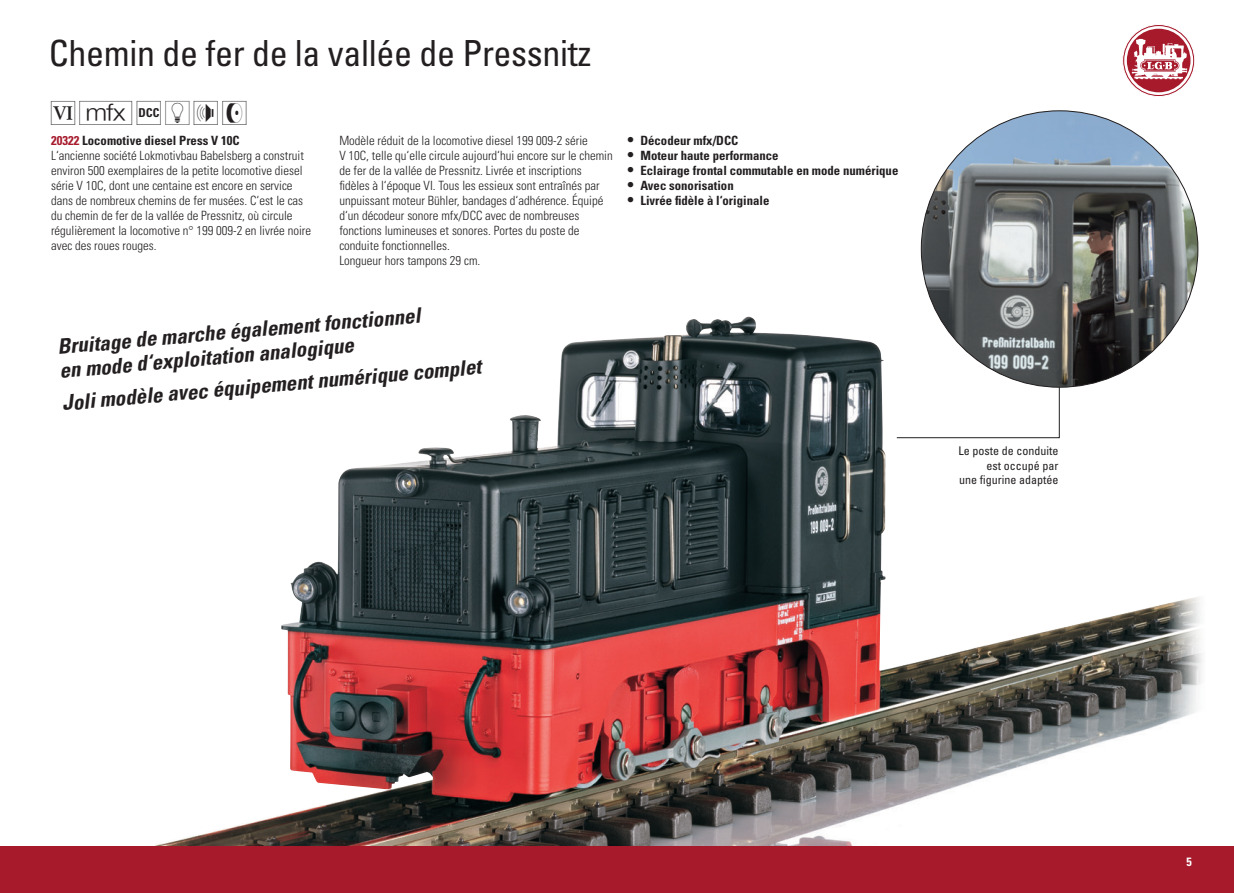
<style>
.page{position:relative;width:1234px;height:893px;background:#fff}
.page>*{position:absolute;margin:0;border:0;box-sizing:border-box;transform-origin:0 0}
.t1{font:condensed 36px "Univers LT Std";letter-spacing:-.01em;color:#231f20}
.t2{font:30px "LGB Piktos";color:#231f20}
.t3{font:italic 700 condensed 21px/24px "Univers LT Std";color:#231f20}
.t4{font:300 condensed 12.75px/15px "Univers LT Std";color:#231f20}
.t5{font:700 condensed 12.75px "Univers LT Std";color:#231f20}
.t6{font:condensed 12px/14.4px "Univers LT Std";color:#231f20;text-align:right}
.t7{font:700 condensed 12px "Univers LT Std";color:#fff}
.s1{color:#a61a2c}
.s2{font-size:15px}
</style>
<div class="page">
<img style="left:950px;top:651px;width:252px;height:138px">
<svg style="left:950px;top:386px;width:109px;height:52px"></svg>
<div style="left:1122px;top:24px;width:72px;height:73px;border:1px solid #fff;border-radius:50%"></div>
<svg style="left:1123px;top:26px;width:69px;height:69px"></svg>
<img style="left:155px;top:317px;width:795px;height:529px">
<div style="left:0;top:846px;width:1233px;height:47px;background:#a61a2c"></div>
<img style="left:921px;top:111px;width:276px;height:276px;border-radius:138px">
<h1 class="t1" style="left:49px;top:31px;width:544px">Chemin de fer de la vallée de Pressnitz</h1>
<h2 class="t2" style="left:51px;top:97px;width:201px">6HKEFJ</h2>
<p class="t5" style="left:51px;top:133px;width:190px"><span class="s1">20322</span> Locomotive diesel Press V 10C</p>
<p class="t4" style="left:51px;top:148px;width:261px">L‘ancienne société Lokmotivbau Babelsberg a construit environ 500 exemplaires de la petite locomotive diesel série V 10C, dont une centaine est encore en service dans de nombreux chemins de fer musées. C‘est le cas du chemin de fer de la vallée de Pressnitz, où circule régulièrement la locomotive n° 199 009-2 en livrée noire avec des roues rouges.</p>
<p class="t4" style="left:339px;top:133px;width:275px">Modèle réduit de la locomotive diesel 199 009-2 série<br>V 10C, telle qu‘elle circule aujourd‘hui encore sur le chemin de fer de la vallée de Pressnitz. Livrée et inscriptions fidèles à l‘époque VI. Tous les essieux sont entraînés par unpuissant moteur Bühler, bandages d‘adhérence. Équipé d‘un décodeur sonore mfx/DCC avec de nombreuses fonctions lumineuses et sonores. Portes du poste de conduite fonctionnelles.<br>Longueur hors tampons 29 cm.</p>
<h3 class="t3" style="left:56px;top:335px;width:365px;rotate:-5deg">Bruitage de marche également fonctionnel en mode d‘exploitation analogique</h3>
<h3 class="t3" style="left:61px;top:391px;width:421px;rotate:-5deg">Joli modèle avec équipement numérique complet</h3>
<p class="t5" style="left:627px;top:133px;width:112px"><span class="s2">•</span> Décodeur mfx/DCC</p>
<p class="t5" style="left:627px;top:148px;width:152px"><span class="s2">•</span> Moteur haute performance</p>
<p class="t5" style="left:627px;top:163px;width:272px"><span class="s2">•</span> Eclairage frontal commutable en mode numérique</p>
<p class="t5" style="left:627px;top:178px;width:108px"><span class="s2">•</span> Avec sonorisation</p>
<p class="t5" style="left:627px;top:193px;width:143px"><span class="s2">•</span> Livrée fidèle à l‘originale</p>
<p class="t6" style="left:958px;top:443px;width:101px">Le poste de conduite est occupé par<br>une figurine adaptée</p>
<p class="t7" style="left:1186px;top:854px;width:7px">5</p>
</div>
